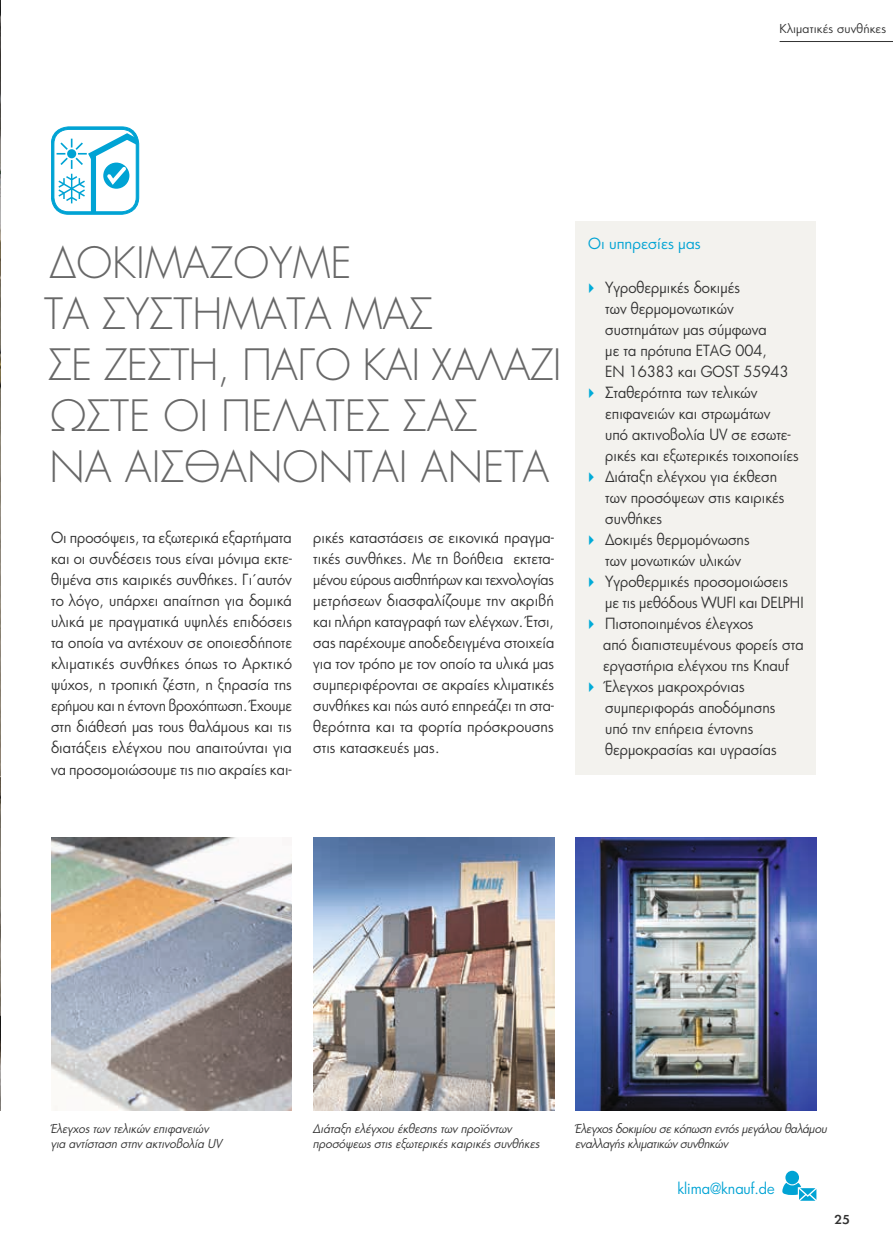
<style>
.page{position:relative;width:893px;height:1255px;background:#fff}
.page>*{position:absolute;margin:0;border:0;box-sizing:border-box;transform-origin:0 0}
.t1{font:300 42px/51px "PF Futura Neu";color:#686868}
.t2{font:15px/21px "PF Futura Neu";color:#323232;text-align:justify;scale:.95 1}
.t3{font:15px "PF Futura Neu";color:#00a3d4;scale:.95 1}
.t4{font:15px "PF Futura Neu";color:#00a3d4}
.t5{font:12px/15px "PF Futura Neu Book Obl";color:#323232;scale:.95 1}
.t6{font:12px/15px "PF Futura Neu Book Obl";letter-spacing:-.02em;color:#323232;scale:.95 1}
.t7{font:12px "PF Futura Neu";letter-spacing:.01em;color:#323232}
.t8{font:500 12px "PF Futura Neu";color:#323232}
</style>
<div class="page">
<img style="left:0;top:0;width:1px;height:1110px">
<img style="left:313px;top:837px;width:241px;height:273px">
<img style="left:575px;top:837px;width:241px;height:273px">
<img style="left:51px;top:837px;width:241px;height:273px">
<svg style="left:51px;top:126px;width:88px;height:89px"></svg>
<div style="left:785px;top:1170px;width:14px;height:14px;background:#00a3d4;border-radius:50%"></div>
<svg style="left:782px;top:1182px;width:34px;height:18px"></svg>
<hr style="left:780px;top:41px;width:113px;height:1px;background:#323232">
<div style="left:575px;top:221px;width:241px;height:553px;background:#f3f2ee"></div>
<p class="t7" style="left:780px;top:21px;width:108px">Κλιματικές συνθήκες</p>
<h1 class="t1" style="left:44px;top:237px;width:519px">ΔΟΚΙΜΑΖΟΥΜΕ<br>ΤΑ ΣΥΣΤΗΜΑΤΑ ΜΑΣ<br>ΣΕ ΖΕΣΤΗ, ΠΑΓΟ ΚΑΙ ΧΑΛΑΖΙ<br>ΩΣΤΕ ΟΙ ΠΕΛΑΤΕΣ ΣΑΣ<br>ΝΑ ΑΙΣΘΑΝΟΝΤΑΙ ΑΝΕΤΑ</h1>
<p class="t2" style="left:51px;top:527px;width:255px">Οι προσόψεις, τα εξωτερικά εξαρτήματα και οι συνδέσεις τους είναι μόνιμα εκτε&shy;θιμένα στις καιρικές συνθήκες. Γι΄αυτόν το λόγο, υπάρχει απαίτηση για δομικά υλικά με πραγματικά υψηλές επιδόσεις τα οποία να αντέχουν σε οποιεσδήποτε κλιματικές συνθήκες όπως το Αρκτικό ψύχος, η τροπική ζέστη, η ξηρασία της ερήμου και η έντονη βροχόπτωση. Έχουμε στη διάθεσή μας τους θαλάμους και τις διατάξεις ελέγχου που απαιτούνται για να προσομοιώσουμε τις πιο ακραίες και-</p>
<p class="t2" style="left:313px;top:527px;width:255px">ρικές καταστάσεις σε εικονικά πραγμα&shy;τικές συνθήκες. Με τη βοήθεια εκτετα&shy;μένου εύρους αισθητήρων και τεχνολογίας μετρήσεων διασφαλίζουμε την ακριβή και πλήρη καταγραφή των ελέγχων. Έτσι, σας παρέχουμε αποδεδειγμένα στοιχεία για τον τρόπο με τον οποίο τα υλικά μας συμπεριφέρονται σε ακραίες κλιματικές συνθήκες και πώς αυτό επηρεάζει τη στα&shy;θερότητα και τα φορτία πρόσκρουσης στις κατασκευές μας.</p>
<p class="t4" style="left:588px;top:234px;width:114px">Οι υπηρεσίες μας</p>
<p class="t2" style="left:603px;top:276px;width:213px;text-align:left">Υγροθερμικές δοκιμές<br>των θερμομονωτικών συστημάτων μας σύμφωνα<br>με τα πρότυπα ETAG 004,<br>EN 16383 και GOST 55943<br>Σταθερότητα των τελικών επιφανειών και στρωμάτων<br>υπό ακτινοβολία UV σε εσωτε&shy;ρικές και εξωτερικές τοιχοποιίες<br>Διάταξη ελέγχου για έκθεση<br>των προσόψεων στις καιρικές συνθήκες<br>Δοκιμές θερμομόνωσης<br>των μονωτικών υλικών<br>Υγροθερμικές προσομοιώσεις με τις μεθόδους WUFI και DELPHI<br>Πιστοποιημένος έλεγχος<br>από διαπιστευμένους φορείς στα εργαστήρια ελέγχου της Knauf<br>Έλεγχος μακροχρόνιας συμπεριφοράς αποδόμησης<br>υπό την επήρεια έντονης θερμοκρασίας και υγρασίας</p>
<p class="t5" style="left:51px;top:1120px;width:182px">Έλεγχος των τελικών επιφανειών για αντίσταση στην ακτινοβολία UV</p>
<p class="t5" style="left:313px;top:1120px;width:240px">Διάταξη ελέγχου έκθεσης των προϊόντων προσόψεως στις εξωτερικές καιρικές συνθήκες</p>
<p class="t6" style="left:575px;top:1120px;width:266px">Έλεγχος δοκιμίου σε κόπωση εντός μεγάλου θαλάμου εναλλαγής κλιματικών συνθηκών</p>
<p class="t3" style="left:677px;top:1178px;width:104px">klima@knauf.de</p>
<p class="t8" style="left:834px;top:1211px;width:17px">25</p>
</div>
